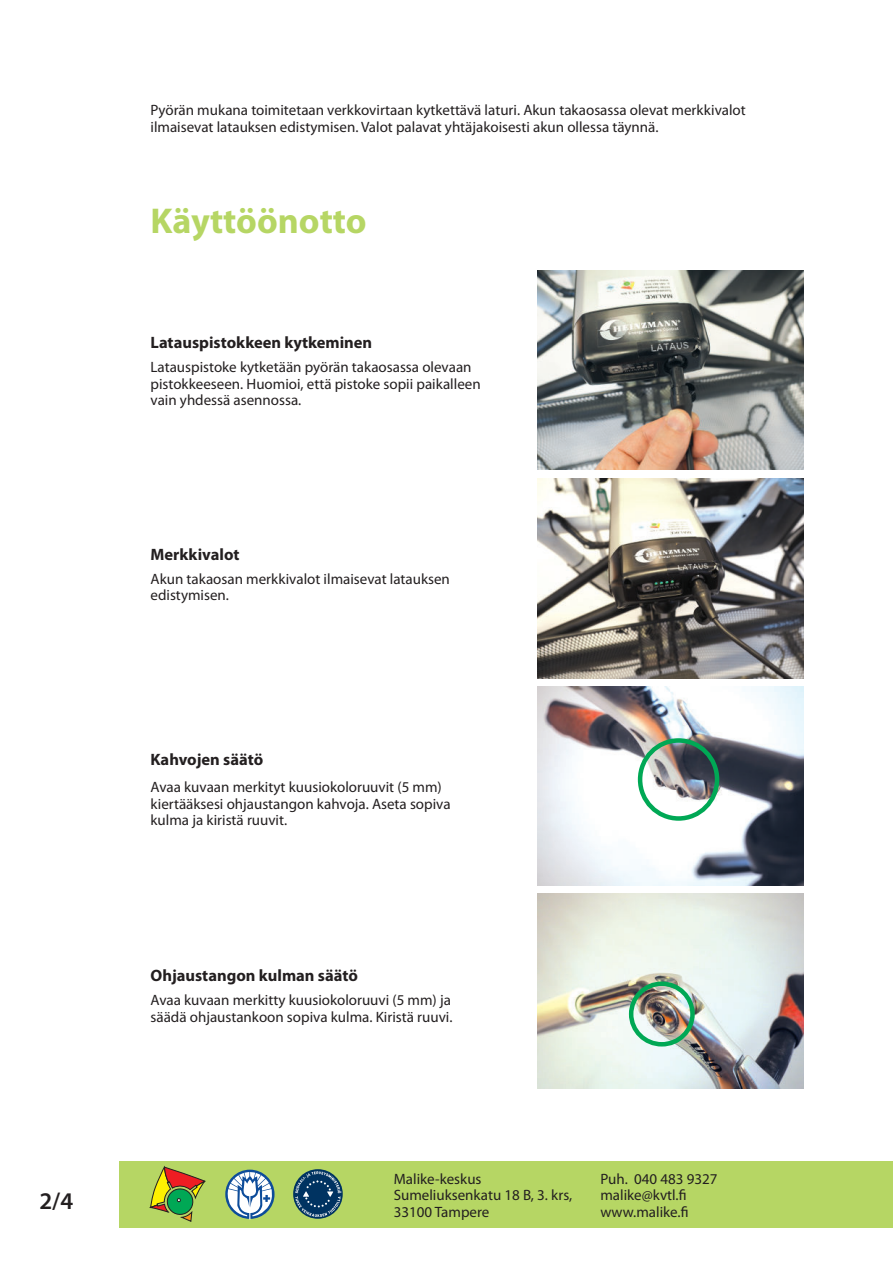
<style>
.page{position:relative;width:893px;height:1263px;background:#fff}
.page>*{position:absolute;margin:0;border:0;box-sizing:border-box;transform-origin:0 0}
.t1{font:700 36px "Myriad Pro";color:#b6d664}
.t2{font:600 24px "Myriad Pro";color:#231f20}
.t3{font:700 16.5px "Myriad Pro";color:#231f20}
.t4{font:15px/16.5px "Myriad Pro";color:#231f20}
</style>
<div class="page">
<div style="left:120px;top:1161px;width:773px;height:67px;background:#b6d664"></div>
<svg style="left:225px;top:1169px;width:50px;height:50px"></svg>
<svg style="left:226px;top:1172px;width:48px;height:47px"></svg>
<svg style="left:150px;top:1167px;width:55px;height:54px"></svg>
<svg style="left:293px;top:1169px;width:50px;height:50px"></svg>
<svg style="left:295px;top:1171px;width:46px;height:46px;background:#356073"></svg>
<img style="left:538px;top:893px;width:266px;height:195px">
<div style="left:629px;top:981px;width:66px;height:65px;border:5px solid #00a855;border-radius:50%"></div>
<img style="left:538px;top:270px;width:266px;height:200px">
<img style="left:538px;top:479px;width:266px;height:199px">
<img style="left:538px;top:686px;width:266px;height:200px">
<div style="left:638px;top:738px;width:81px;height:83px;border:5px solid #00a855;border-radius:50%"></div>
<h2 class="t2" style="left:39px;top:1188px;width:35px">2/4</h2>
<p class="t4" style="left:151px;top:103px;width:597px">Pyörän mukana toimitetaan verkkovirtaan kytkettävä laturi. Akun takaosassa olevat merkkivalot ilmaisevat latauksen edistymisen. Valot palavat yhtäjakoisesti akun ollessa täynnä.</p>
<h1 class="t1" style="left:151px;top:208px;width:218px">Käyttöönotto</h1>
<p class="t3" style="left:151px;top:337px;width:223px">Latauspistokkeen kytkeminen</p>
<p class="t4" style="left:151px;top:360px;width:332px">Latauspistoke kytketään pyörän takaosassa olevaan pistokkeeseen. Huomioi, että pistoke sopii paikalleen vain yhdessä asennossa.</p>
<p class="t3" style="left:151px;top:548px;width:91px">Merkkivalot</p>
<p class="t4" style="left:151px;top:571px;width:301px">Akun takaosan merkkivalot ilmaisevat latauksen edistymisen.</p>
<p class="t3" style="left:151px;top:754px;width:114px">Kahvojen säätö</p>
<p class="t4" style="left:151px;top:780px;width:302px">Avaa kuvaan merkityt kuusiokoloruuvit (5 mm) kiertääksesi ohjaustangon kahvoja. Aseta sopiva kulma ja kiristä ruuvit.</p>
<p class="t3" style="left:151px;top:970px;width:209px">Ohjaustangon kulman säätö</p>
<p class="t4" style="left:151px;top:993px;width:303px">Avaa kuvaan merkitty kuusiokoloruuvi (5 mm) ja säädä ohjaustankoon sopiva kulma. Kiristä ruuvi.</p>
<p class="t4" style="left:394px;top:1171px;width:180px">Malike-keskus<br>Sumeliuksenkatu 18 B, 3. krs,<br>33100 Tampere</p>
<p class="t4" style="left:600px;top:1171px;width:119px">Puh. 040 483 9327 malike@kvtl.fi www.malike.fi</p>
</div>
